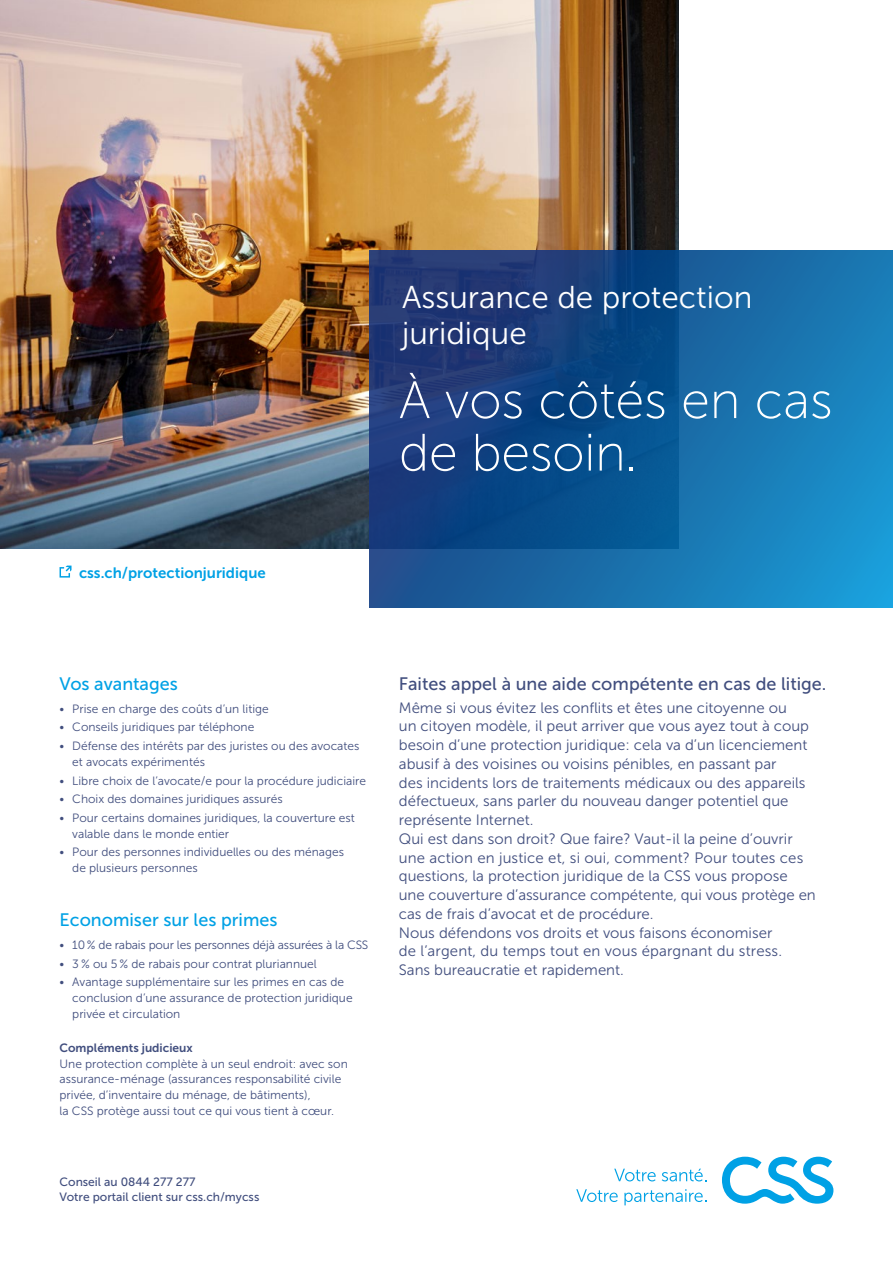
<style>
.page{position:relative;width:893px;height:1263px;background:#fff}
.page>*{position:absolute;margin:0;border:0;box-sizing:border-box;transform-origin:0 0}
.t1{font:52.5px/52.5px "Museo Sans 100";letter-spacing:-.005em;color:#fff}
.t2{font:31.5px/36px "Museo Sans 300";color:#fff}
.t3{font:18px "Museo Sans 500";color:#414e7e}
.t4{font:18px "Museo Sans 500";color:#00a1e5}
.t5{font:15px/18.8px "Museo Sans 300";color:#414e7e}
.t6{font:15px "Museo Sans 700";color:#00a1e5}
.t7{font:12px/15.8px "Museo Sans 300";color:#414e7e}
.t8{font:12px/15.8px "Museo Sans 500";color:#414e7e}
.t9{font:12px "Museo Sans 700";color:#414e7e}
</style>
<div class="page">
<svg style="left:60px;top:566px;width:12px;height:12px"></svg>
<svg style="left:614px;top:1169px;width:42px;height:12px"></svg>
<svg style="left:662px;top:1169px;width:44px;height:12px"></svg>
<svg style="left:576px;top:1189px;width:42px;height:13px"></svg>
<svg style="left:624px;top:1189px;width:82px;height:16px"></svg>
<svg style="left:722px;top:1157px;width:111px;height:47px"></svg>
<img style="left:0;top:0;width:679px;height:549px">
<svg style="left:369px;top:250px;width:524px;height:357px;background:#165d99"></svg>
<p class="t6" style="left:79px;top:564px;width:188px">css.ch/protectionjuridique</p>
<h2 class="t2" style="left:402px;top:280px;width:352px">Assurance de protection juridique</h2>
<h1 class="t1" style="left:399px;top:374px;width:435px">À vos côtés en cas de besoin.</h1>
<h3 class="t4" style="left:60px;top:673px;width:120px">Vos avantages</h3>
<p class="t7" style="left:60px;top:701px;width:211px">• Prise en charge des coûts d’un litige</p>
<p class="t7" style="left:60px;top:719px;width:196px">• Conseils juridiques par téléphone</p>
<p class="t7" style="left:72px;top:738px;width:289px;text-indent:-13px">• Défense des intérêts par des juristes ou des avocates et avocats expérimentés</p>
<p class="t7" style="left:60px;top:773px;width:308px">• Libre choix de l’avocate/e pour la procédure judiciaire</p>
<p class="t7" style="left:60px;top:791px;width:225px">• Choix des domaines juridiques assurés</p>
<p class="t7" style="left:72px;top:810px;width:284px;text-indent:-13px">• Pour certains domaines juridiques, la couverture est valable dans le monde entier</p>
<p class="t7" style="left:72px;top:844px;width:273px;text-indent:-13px">• Pour des personnes individuelles ou des ménages de plusieurs personnes</p>
<h3 class="t4" style="left:60px;top:910px;width:220px">Economiser sur les primes</h3>
<p class="t7" style="left:60px;top:937px;width:310px">• 10% de rabais pour les personnes déjà assurées à la CSS</p>
<p class="t7" style="left:60px;top:956px;width:259px">• 3 % ou 5 % de rabais pour contrat pluriannuel</p>
<p class="t7" style="left:72px;top:974px;width:282px;text-indent:-13px">• Avantage supplémentaire sur les primes en cas de conclusion d’une assurance de protection juridique privée et circulation</p>
<p class="t9" style="left:60px;top:1041px;width:135px">Compléments judicieux</p>
<p class="t7" style="left:60px;top:1056px;width:290px">Une protection complète à un seul endroit: avec son assurance-ménage (assurances responsabilité civile privée, d’inventaire du ménage, de bâtiments),<br>la CSS protège aussi tout ce qui vous tient à cœur.</p>
<p class="t8" style="left:60px;top:1173px;width:201px">Conseil au 0844 277 277<br>Votre portail client sur css.ch/mycss</p>
<h3 class="t3" style="left:399px;top:673px;width:429px">Faites appel à une aide compétente en cas de litige.</h3>
<p class="t5" style="left:399px;top:698px;width:418px">Même si vous évitez les conflits et êtes une citoyenne ou<br>un citoyen modèle, il peut arriver que vous ayez tout à coup besoin d’une protection juridique: cela va d’un licenciement abusif à des voisines ou voisins pénibles, en passant par<br>des incidents lors de traitements médicaux ou des appareils défectueux, sans parler du nouveau danger potentiel que représente Internet.<br>Qui est dans son droit? Que faire? Vaut-il la peine d’ouvrir une action en justice et, si oui, comment? Pour toutes ces questions, la protection juridique de la CSS vous propose une couverture d’assurance compétente, qui vous protège en cas de frais d’avocat et de procédure.<br>Nous défendons vos droits et vous faisons économiser<br>de l’argent, du temps tout en vous épargnant du stress.<br>Sans bureaucratie et rapidement.</p>
</div>
